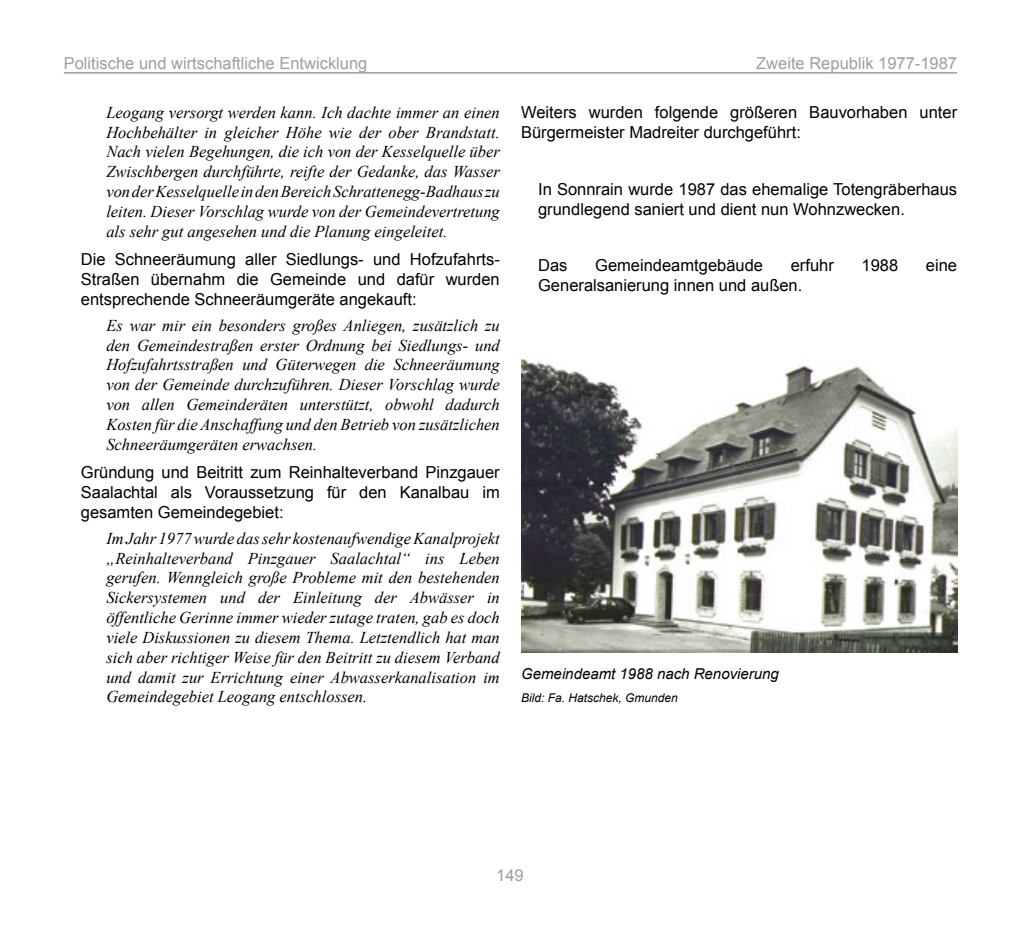
<style>
.page{position:relative;width:1021px;height:936px;background:#fff}
.page>*{position:absolute;margin:0;border:0;box-sizing:border-box;transform-origin:0 0}
.t1{font:italic 16.5px/19.8px "Times New Roman";color:#000;text-align:justify}
.t2{font:16.5px/19.8px "Arial";color:#000;text-align:justify}
.t3{font:16.5px "Arial";color:#9c9e9f}
.t4{font:italic 15px "Arial";color:#000}
.t5{font:italic 12px "Arial";color:#000}
</style>
<div class="page">
<hr style="left:64px;top:72px;width:893px;height:2px;background:#9c9e9f">
<img style="left:521px;top:359px;width:436px;height:293px">
<p class="t3" style="left:64px;top:52px;width:305px">Politische und wirtschaftliche Entwicklung</p>
<p class="t3" style="left:756px;top:52px;width:202px">Zweite Republik 1977-1987</p>
<p class="t2" style="left:521px;top:103px;width:437px">Weiters wurden folgende größeren Bauvorhaben unter<br>Bürgermeister Madreiter durchgeführt:</p>
<p class="t1" style="left:106px;top:102px;width:395px">Leogang versorgt werden kann. Ich dachte immer an einen Hochbehälter in gleicher Höhe wie der ober Brandstatt.<br>Nach vielen Begehungen, die ich von der Kesselquelle über Zwischbergen durchführte, reifte der Gedanke, das Wasser von der Kesselquelle in den Bereich Schrattenegg-Badhaus zu leiten. Dieser Vorschlag wurde von der Gemeindevertretung als sehr gut angesehen und die Planung eingeleitet.</p>
<p class="t2" style="left:81px;top:249px;width:420px">Die Schneeräumung aller Siedlungs- und Hofzufahrts-Straßen übernahm die Gemeinde und dafür wurden entsprechende Schneeräumgeräte angekauft:</p>
<p class="t1" style="left:106px;top:315px;width:395px">Es war mir ein besonders großes Anliegen, zusätzlich zu den Gemeindestraßen erster Ordnung bei Siedlungs- und Hofzufahrtsstraßen und Güterwegen die Schneeräumung von der Gemeinde durchzuführen. Dieser Vorschlag wurde von allen Gemeinderäten unterstützt, obwohl dadurch Kosten für die Anschaffung und den Betrieb von zusätzlichen Schneeräumgeräten erwachsen.</p>
<p class="t2" style="left:81px;top:462px;width:420px">Gründung und Beitritt zum Reinhalteverband Pinzgauer Saalachtal als Voraussetzung für den Kanalbau im gesamten Gemeindegebiet:</p>
<p class="t1" style="left:106px;top:528px;width:395px">Im Jahr 1977 wurde das sehr kostenaufwendige Kanalprojekt „Reinhalteverband Pinzgauer Saalachtal“ ins Leben gerufen. Wenngleich große Probleme mit den bestehenden Sickersystemen und der Einleitung der Abwässer in öffentliche Gerinne immer wieder zutage traten, gab es doch viele Diskussionen zu diesem Thema. Letztendlich hat man sich aber richtiger Weise für den Beitritt zu diesem Verband und damit zur Errichtung einer Abwasserkanalisation im Gemeindegebiet Leogang entschlossen.</p>
<p class="t2" style="left:538px;top:179px;width:420px">In Sonnrain wurde 1987 das ehemalige Totengräberhaus grundlegend saniert und dient nun Wohnzwecken.</p>
<p class="t2" style="left:538px;top:256px;width:31px">Das</p>
<p class="t2" style="left:595px;top:256px;width:169px">Gemeindeamtgebäude</p>
<p class="t2" style="left:790px;top:256px;width:45px">erfuhr</p>
<p class="t2" style="left:861px;top:256px;width:38px">1988</p>
<p class="t2" style="left:925px;top:256px;width:33px">eine</p>
<p class="t2" style="left:538px;top:275px;width:266px">Generalsanierung innen und außen.</p>
<p class="t4" style="left:521px;top:663px;width:259px">Gemeindeamt 1988 nach Renovierung</p>
<p class="t5" style="left:521px;top:689px;width:158px">Bild: Fa. Hatschek, Gmunden</p>
<p class="t3" style="left:496px;top:864px;width:29px">149</p>
</div>
